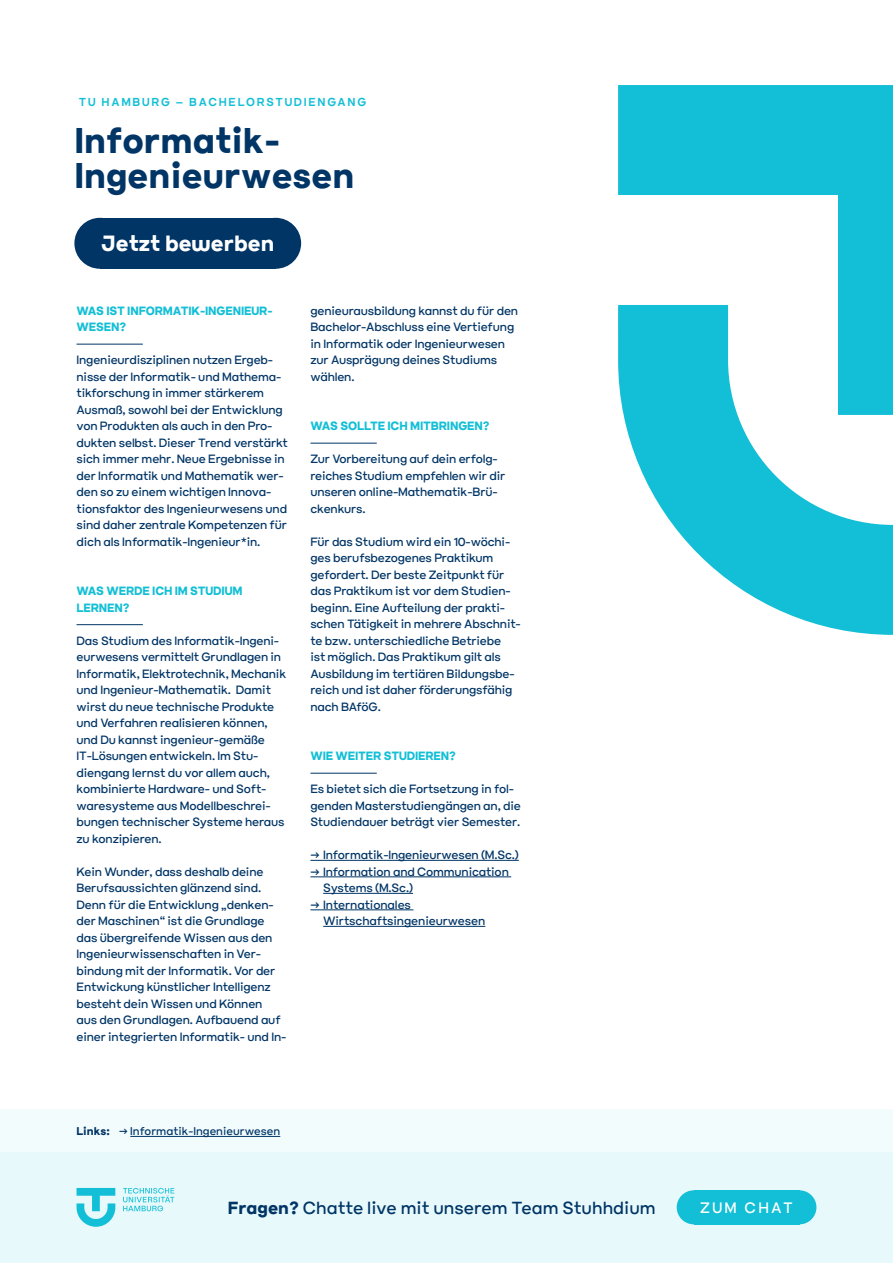
<style>
.page{position:relative;width:893px;height:1263px;background:#fff}
.page>*{position:absolute;margin:0;border:0;box-sizing:border-box;transform-origin:0 0}
.t1{font:700 35.7px/35.7px "Lunettes";color:#003566}
.t2{font:700 22.05px "Lunettes";color:#fff}
.t3{font:17.55px "Lunettes";color:#003566}
.t4{font:15.15px "Lunettes";letter-spacing:.15em;color:#fff}
.t5{font:12px/16.5px "Lunettes";letter-spacing:-.015em;color:#003566}
.t6{font:700 12px/16.5px "Lunettes";letter-spacing:-.015em;color:#13bfd6}
.t7{font:600 11.55px "Lunettes";letter-spacing:.15em;color:#13bfd6}
.t8{font:11.25px "Lunettes";color:#003566}
.t9{font:700 11.25px "Lunettes";color:#003566}
.s1{font-weight:700}
</style>
<div class="page">
<div style="left:0;top:1152px;width:893px;height:110px;background:#e7f9fb"></div>
<div style="left:0;top:1109px;width:893px;height:43px;background:#f3fcfd"></div>
<div style="left:677px;top:1190px;width:34px;height:34px;background:#13bfd6;border-radius:50%"></div>
<div style="left:782px;top:1190px;width:34px;height:34px;background:#13bfd6;border-radius:50%"></div>
<div style="left:694px;top:1190px;width:105px;height:34px;background:#13bfd6"></div>
<div style="left:74px;top:218px;width:51px;height:51px;background:#003566;border-radius:50%"></div>
<div style="left:250px;top:218px;width:51px;height:51px;background:#003566;border-radius:50%"></div>
<div style="left:100px;top:218px;width:176px;height:51px;background:#003566"></div>
<svg style="left:618px;top:85px;width:275px;height:550px;fill:#13bfd6"></svg>
<svg style="left:123px;top:1188px;width:51px;height:23px"></svg>
<svg style="left:77px;top:1188px;width:38px;height:39px"></svg>
<hr style="left:77px;top:344px;width:66px;height:1px;background:#003566">
<hr style="left:77px;top:624px;width:66px;height:1px;background:#003566">
<hr style="left:310px;top:860px;width:209px;height:1px;background:#003566">
<hr style="left:310px;top:876px;width:201px;height:1px;background:#003566">
<hr style="left:323px;top:893px;width:90px;height:1px;background:#003566">
<hr style="left:310px;top:909px;width:103px;height:1px;background:#003566">
<hr style="left:323px;top:926px;width:162px;height:1px;background:#003566">
<hr style="left:310px;top:443px;width:67px;height:1px;background:#003566">
<hr style="left:310px;top:773px;width:67px;height:1px;background:#003566">
<hr style="left:130px;top:1136px;width:150px;height:1px;background:#003566">
<p class="t7" style="left:79px;top:94px;width:289px">TU HAMBURG – BACHELORSTUDIENGANG</p>
<h1 class="t1" style="left:74px;top:122px;width:281px">Informatik-<br>Ingenieurwesen</h1>
<h2 class="t2" style="left:101px;top:228px;width:174px">Jetzt bewerben</h2>
<p class="t6" style="left:77px;top:302px;width:198px">WAS IST INFORMATIK-INGENIEUR-<br>WESEN?</p>
<p class="t5" style="left:77px;top:351px;width:213px">Ingenieurdisziplinen nutzen Ergeb&shy;nisse der Informatik- und Mathema&shy;tikforschung in immer stärkerem Ausmaß, sowohl bei der Entwicklung von Produkten als auch in den Pro&shy;dukten selbst. Dieser Trend verstärkt sich immer mehr. Neue Ergebnisse in der Informatik und Mathematik wer&shy;den so zu einem wichtigen Innova&shy;tionsfaktor des Ingenieurwesens und sind daher zentrale Kompetenzen für dich als Informatik-Ingenieur*in.</p>
<p class="t6" style="left:77px;top:582px;width:167px">WAS WERDE ICH IM STUDIUM<br>LERNEN?</p>
<p class="t5" style="left:77px;top:632px;width:211px">Das Studium des Informatik-Ingeni&shy;eurwesens vermittelt Grundlagen in Informatik, Elektrotechnik, Mechanik und Ingenieur-Mathematik. Damit wirst du neue technische Produkte und Verfahren realisieren können, und Du kannst ingenieur-gemäße IT-Lösungen entwickeln. Im Stu&shy;diengang lernst du vor allem auch, kombinierte Hardware- und Soft&shy;waresysteme aus Modellbeschrei&shy;bungen technischer Systeme heraus zu konzipieren.</p>
<p class="t5" style="left:77px;top:863px;width:211px">Kein Wunder, dass deshalb deine Berufsaussichten glänzend sind.<br>Denn für die Entwicklung „denken&shy;der Maschinen“ ist die Grundlage das übergreifende Wissen aus den Ingenieurwissenschaften in Ver&shy;bindung mit der Informatik. Vor der Entwickung künstlicher Intelligenz besteht dein Wissen und Können<br>aus den Grundlagen. Aufbauend auf einer integrierten Informatik- und In-</p>
<p class="t5" style="left:310px;top:302px;width:209px">genieurausbildung kannst du für den<br>Bachelor-Abschluss eine Vertiefung in Informatik oder Ingenieurwesen zur Ausprägung deines Studiums wählen.</p>
<p class="t6" style="left:310px;top:417px;width:181px">WAS SOLLTE ICH MITBRINGEN?</p>
<p class="t5" style="left:310px;top:450px;width:196px">Zur Vorbereitung auf dein erfolg&shy;reiches Studium empfehlen wir dir unseren online-Mathematik-Brü&shy;ckenkurs.</p>
<p class="t5" style="left:310px;top:533px;width:212px">Für das Studium wird ein 10-wöchi&shy;ges berufsbezogenes Praktikum gefordert. Der beste Zeitpunkt für das Praktikum ist vor dem Studien&shy;beginn. Eine Aufteilung der prakti&shy;schen Tätigkeit in mehrere Abschnit&shy;te bzw. unterschiedliche Betriebe<br>ist möglich. Das Praktikum gilt als Ausbildung im tertiären Bildungsbe&shy;reich und ist daher förderungsfähig nach BAföG.</p>
<p class="t6" style="left:310px;top:747px;width:147px">WIE WEITER STUDIEREN?</p>
<p class="t5" style="left:310px;top:780px;width:212px">Es bietet sich die Fortsetzung in fol&shy;genden Masterstudiengängen an, die<br>Studiendauer beträgt vier Semester.</p>
<p class="t5" style="left:310px;top:846px;width:210px">→ Informatik-Ingenieurwesen (M.Sc.)</p>
<p class="t5" style="left:323px;top:863px;width:187px;text-indent:-13px">→ Information and Communication<br>Systems (M.Sc.)</p>
<p class="t5" style="left:323px;top:896px;width:164px;text-indent:-13px">→ Internationales<br>Wirtschaftsingenieurwesen</p>
<p class="t9" style="left:77px;top:1124px;width:35px">Links:</p>
<p class="t8" style="left:119px;top:1124px;width:163px">→ Informatik-Ingenieurwesen</p>
<h3 class="t3" style="left:228px;top:1196px;width:429px"><span class="s1">Fragen?</span> Chatte live mit unserem Team Stuhhdium</h3>
<p class="t4" style="left:700px;top:1197px;width:94px">ZUM CHAT</p>
</div>
